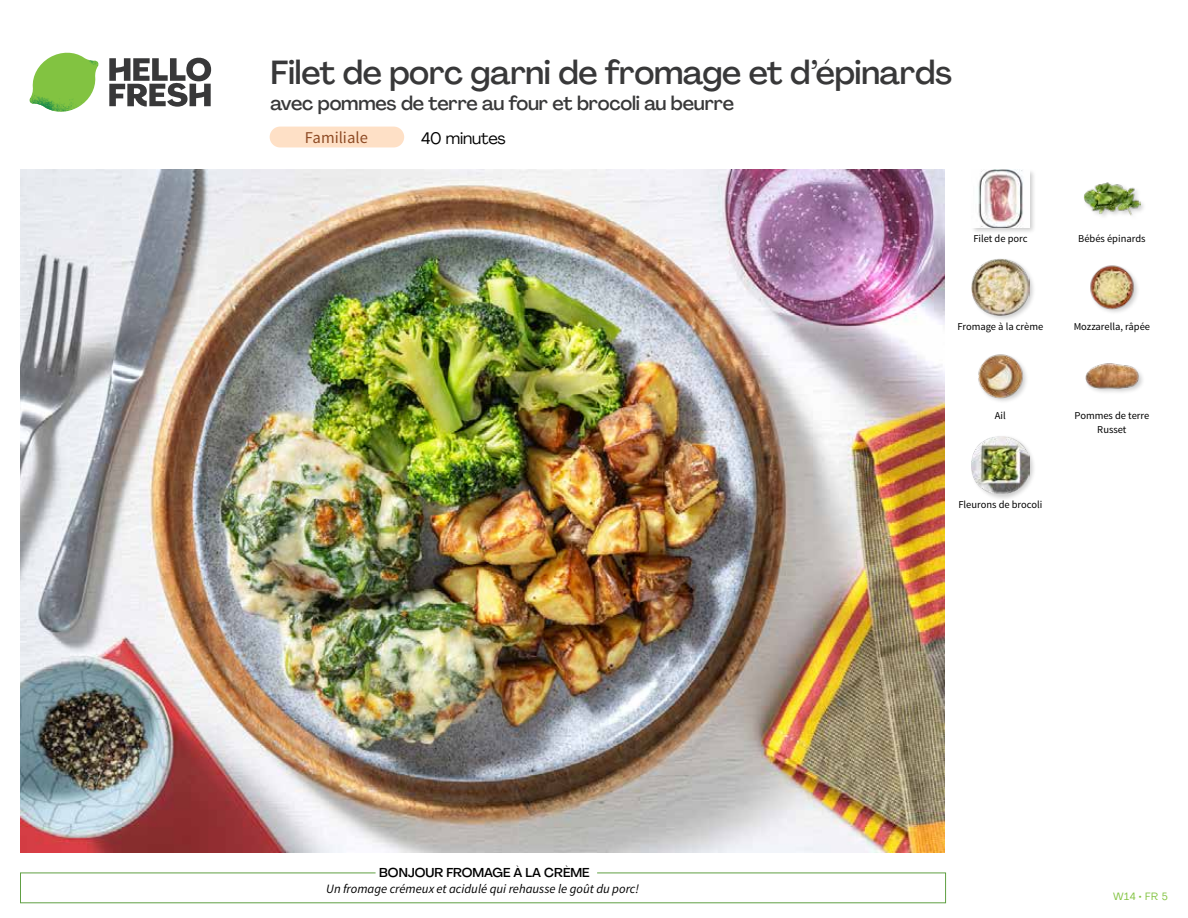
<style>
.page{position:relative;width:1188px;height:918px;background:#fff}
.page>*{position:absolute;margin:0;border:0;box-sizing:border-box;transform-origin:0 0}
.t1{font:500 33px "Agrandir";letter-spacing:-.01em;color:#383839}
.t2{font:500 19.5px "Agrandir";letter-spacing:-.01em;color:#383839}
.t3{font:16.5px "Source Sans Pro";color:#8e4b25}
.t4{font:16.5px "Agrandir";letter-spacing:-.01em;color:#000}
.t5{font:italic 12.75px "Source Sans Pro";color:#000}
.t6{font:500 12.75px "Agrandir";color:#000}
.t7{font:10.5px/13.5px "Source Sans Pro";color:#000;text-align:center}
.t8{font:10.5px "Agrandir";color:#82c341}
</style>
<div class="page">
<div style="left:270px;top:127px;width:134px;height:20px;background:#fee0c6;border-radius:10px"></div>
<svg style="left:109px;top:57px;width:102px;height:50px"></svg>
<svg style="left:34px;top:53px;width:62px;height:40px"></svg>
<img style="left:67px;top:53px;width:32px;height:26px">
<img style="left:33px;top:75px;width:59px;height:11px">
<img style="left:29px;top:79px;width:61px;height:33px">
<img style="left:65px;top:86px;width:27px;height:25px">
<div style="left:20px;top:873px;width:926px;height:30px;border:1px solid #609f43"></div>
<div style="left:376px;top:865px;width:221px;height:15px;background:#fff"></div>
<img style="left:21px;top:170px;width:924px;height:682px">
<div style="left:970px;top:435px;width:66px;height:66px;background:#000;opacity:.2"></div>
<img style="left:972px;top:436px;width:57px;height:58px">
<div style="left:1084px;top:362px;width:61px;height:33px;background:#000;opacity:.2"></div>
<img style="left:1084px;top:362px;width:57px;height:29px">
<img style="left:978px;top:354px;width:49px;height:48px">
<img style="left:1090px;top:265px;width:48px;height:48px">
<div style="left:971px;top:257px;width:65px;height:66px;background:#000;opacity:.2"></div>
<img style="left:972px;top:259px;width:57px;height:57px">
<div style="left:1083px;top:181px;width:64px;height:40px;background:#000;opacity:.2"></div>
<img style="left:1083px;top:181px;width:58px;height:40px">
<div style="left:970px;top:168px;width:66px;height:66px;background:#000;opacity:.2"></div>
<img style="left:972px;top:170px;width:57px;height:57px">
<h1 class="t1" style="left:271px;top:52px;width:683px">Filet de porc garni de fromage et d’épinards</h1>
<h2 class="t2" style="left:271px;top:91px;width:465px">avec pommes de terre au four et brocoli au beurre</h2>
<h3 class="t3" style="left:305px;top:128px;width:64px">Familiale</h3>
<h3 class="t4" style="left:421px;top:128px;width:86px">40 minutes</h3>
<p class="t6" style="left:379px;top:864px;width:212px">BONJOUR FROMAGE À LA CRÈME</p>
<p class="t5" style="left:326px;top:881px;width:314px">Un fromage crémeux et acidulé qui rehausse le goût du porc!</p>
<p class="t7" style="left:973px;top:232px;width:56px">Filet de porc</p>
<p class="t7" style="left:1078px;top:232px;width:69px">Bébés épinards</p>
<p class="t7" style="left:958px;top:320px;width:87px">Fromage à la crème</p>
<p class="t7" style="left:1074px;top:320px;width:78px">Mozzarella, râpée</p>
<p class="t7" style="left:995px;top:409px;width:12px">Ail</p>
<p class="t7" style="left:958px;top:498px;width:85px">Fleurons de brocoli</p>
<p class="t7" style="left:1075px;top:409px;width:76px">Pommes de terre<br>Russet</p>
<p class="t8" style="left:1113px;top:890px;width:56px">W14 • FR 5</p>
</div>
